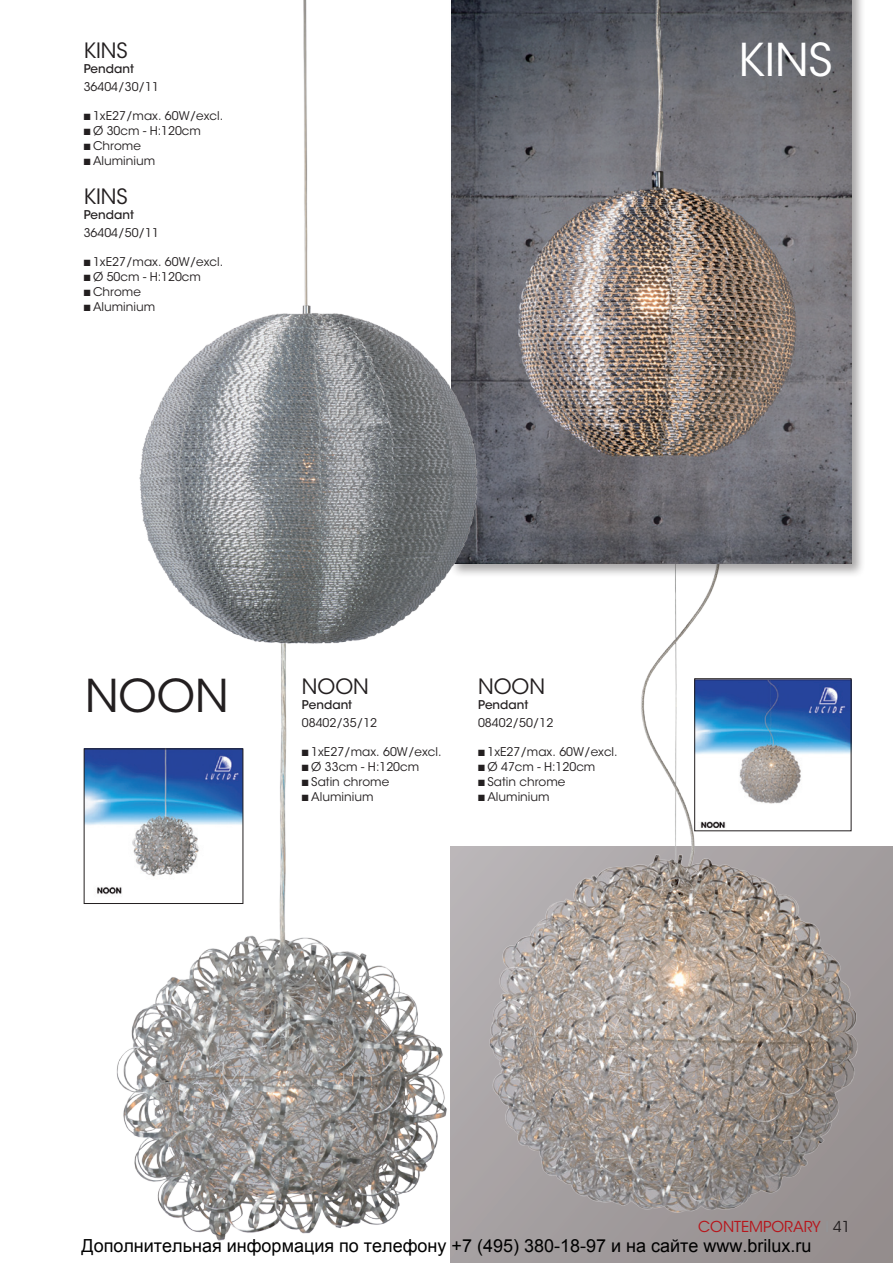
<style>
.page{position:relative;width:893px;height:1263px;background:#fff}
.page>*{position:absolute;margin:0;border:0;box-sizing:border-box;transform-origin:0 0}
.t1{font:45px "ITC Avant Garde Std";color:#fff}
.t2{font:45px "ITC Avant Garde Std";color:#231f20}
.t3{font:21px "ITC Avant Garde Std";color:#231f20}
.t4{font:18px "Arial";color:#000}
.t5{font:15px "ITC Avant Garde Std";color:#b7151b}
.t6{font:12px "ITC Avant Garde Std";color:#231f20}
.t7{font:500 12px "ITC Avant Garde Std";color:#231f20}
.s1{color:#939598}
.s2{color:#231f20}
</style>
<div class="page">
<div style="left:451px;top:847px;width:442px;height:416px;background:#9c9696"></div>
<img style="left:465px;top:578px;width:428px;height:674px">
<div style="left:449px;top:0;width:417px;height:578px;background:#231f20;opacity:.4"></div>
<img style="left:630px;top:0;width:221px;height:563px">
<img style="left:83px;top:684px;width:382px;height:579px">
<img style="left:139px;top:0;width:491px;height:684px">
<img style="left:86px;top:750px;width:155px;height:152px">
<div style="left:84px;top:748px;width:159px;height:156px;border:1px solid #231f20"></div>
<img style="left:696px;top:680px;width:153px;height:149px">
<div style="left:694px;top:678px;width:157px;height:153px;border:1px solid #231f20"></div>
<h2 class="t3" style="left:84px;top:38px;width:46px">KINS</h2>
<p class="t7" style="left:84px;top:61px;width:52px">Pendant</p>
<p class="t6" style="left:84px;top:79px;width:77px">36404/30/11</p>
<p class="t6" style="left:84px;top:109px;width:141px">■ 1xE27/max. 60W/excl.</p>
<p class="t6" style="left:84px;top:124px;width:119px">■ Ø 30cm - H:120cm</p>
<p class="t6" style="left:84px;top:139px;width:59px">■ Chrome</p>
<p class="t6" style="left:84px;top:154px;width:73px">■ Aluminium</p>
<h2 class="t3" style="left:84px;top:183px;width:46px">KINS</h2>
<p class="t7" style="left:84px;top:207px;width:52px">Pendant</p>
<p class="t6" style="left:84px;top:225px;width:77px">36404/50/11</p>
<p class="t6" style="left:84px;top:254px;width:141px">■ 1xE27/max. 60W/excl.</p>
<p class="t6" style="left:84px;top:269px;width:119px">■ Ø 50cm - H:120cm</p>
<p class="t6" style="left:84px;top:284px;width:59px">■ Chrome</p>
<p class="t6" style="left:84px;top:299px;width:73px">■ Aluminium</p>
<h1 class="t1" style="left:738px;top:32px;width:96px">KINS</h1>
<h1 class="t2" style="left:85px;top:668px;width:145px">NOON</h1>
<h2 class="t3" style="left:302px;top:673px;width:69px">NOON</h2>
<p class="t7" style="left:302px;top:697px;width:52px">Pendant</p>
<p class="t6" style="left:302px;top:715px;width:77px">08402/35/12</p>
<p class="t6" style="left:302px;top:745px;width:141px">■ 1xE27/max. 60W/excl.</p>
<p class="t6" style="left:302px;top:760px;width:119px">■ Ø 33cm - H:120cm</p>
<p class="t6" style="left:302px;top:775px;width:89px">■ Satin chrome</p>
<p class="t6" style="left:302px;top:790px;width:73px">■ Aluminium</p>
<h2 class="t3" style="left:478px;top:673px;width:69px">NOON</h2>
<p class="t7" style="left:478px;top:697px;width:52px">Pendant</p>
<p class="t6" style="left:478px;top:715px;width:77px">08402/50/12</p>
<p class="t6" style="left:478px;top:745px;width:141px">■ 1xE27/max. 60W/excl.</p>
<p class="t6" style="left:478px;top:760px;width:119px">■ Ø 47cm - H:120cm</p>
<p class="t6" style="left:478px;top:775px;width:89px">■ Satin chrome</p>
<p class="t6" style="left:478px;top:790px;width:73px">■ Aluminium</p>
<p class="t5" style="left:698px;top:1217px;width:154px">CONTEMPORARY <span class="s1">I</span> <span class="s2">41</span></p>
<h3 class="t4" style="left:82px;top:1233px;width:731px">Дополнительная информация по телефону +7 (495) 380-18-97 и на сайте www.brilux.ru</h3>
</div>
